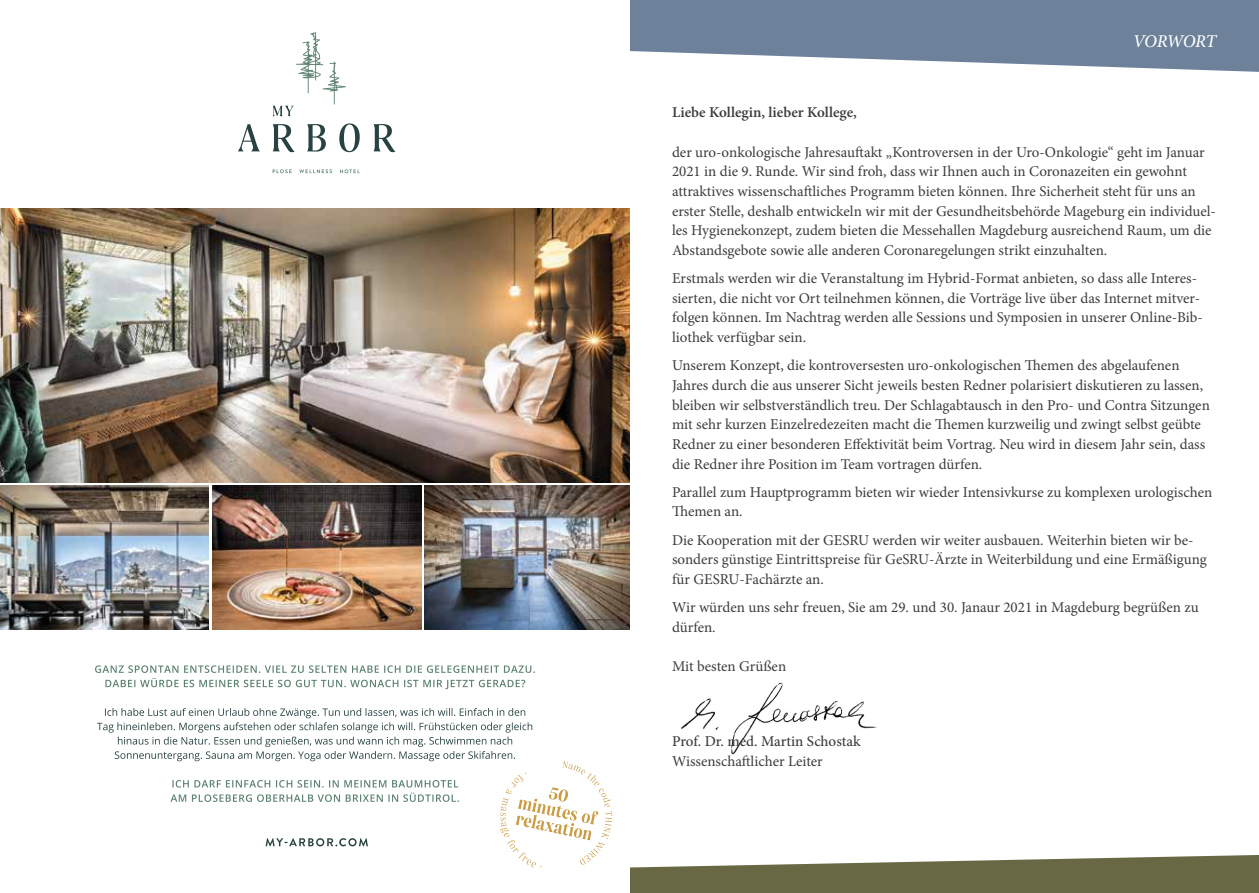
<style>
.page{position:relative;width:1259px;height:893px;background:#fff}
.page>*{position:absolute;margin:0;border:0;box-sizing:border-box;transform-origin:0 0}
.t1{font:italic 500 18px "Minion Pro";letter-spacing:-.035em;color:#fff}
.t2{font:15px/19.6px "Minion Pro";color:#3c3c3b}
.t3{font:600 15px "Minion Pro";color:#3c3c3b}
.t4{font:500 15px "Minion Pro";color:#3c3c3b}
</style>
<div class="page">
<svg style="left:630px;top:0;width:629px;height:72px;background:#8293a9"></svg>
<svg style="left:630px;top:855px;width:629px;height:38px;fill:#696845"></svg>
<img style="left:681px;top:682px;width:196px;height:73px">
<svg style="left:273px;top:169px;width:19px;height:4px"></svg>
<svg style="left:299px;top:169px;width:33px;height:4px"></svg>
<svg style="left:340px;top:169px;width:20px;height:4px"></svg>
<svg style="left:238px;top:124px;width:22px;height:27px"></svg>
<svg style="left:273px;top:124px;width:21px;height:28px"></svg>
<svg style="left:307px;top:124px;width:19px;height:28px"></svg>
<svg style="left:339px;top:123px;width:21px;height:29px"></svg>
<svg style="left:373px;top:124px;width:22px;height:28px"></svg>
<svg style="left:273px;top:32px;width:73px;height:84px"></svg>
<img style="left:0;top:209px;width:629px;height:273px">
<img style="left:425px;top:486px;width:204px;height:143px">
<img style="left:212px;top:486px;width:209px;height:143px">
<img style="left:0;top:486px;width:208px;height:143px">
<svg style="left:97px;top:708px;width:515px;height:159px"></svg>
<svg style="left:95px;top:665px;width:440px;height:24px"></svg>
<p class="t1" style="left:1132px;top:29px;width:85px">VORWORT</p>
<p class="t3" style="left:672px;top:102px;width:186px">Liebe Kollegin, lieber Kollege,</p>
<p class="t2" style="left:672px;top:142px;width:545px">der uro-onkologische Jahresauftakt „Kontroversen in der Uro-Onkologie“ geht im Januar 2021 in die 9. Runde. Wir sind froh, dass wir Ihnen auch in Coronazeiten ein gewohnt attraktives wissenschaftliches Programm bieten können. Ihre Sicherheit steht für uns an erster Stelle, deshalb entwickeln wir mit der Gesundheitsbehörde Mageburg ein individuel&shy;les Hygienekonzept, zudem bieten die Messehallen Magdeburg ausreichend Raum, um die Abstandsgebote sowie alle anderen Coronaregelungen strikt einzuhalten.</p>
<p class="t2" style="left:672px;top:268px;width:532px">Erstmals werden wir die Veranstaltung im Hybrid-Format anbieten, so dass alle Interes&shy;sierten, die nicht vor Ort teilnehmen können, die Vorträge live über das Internet mitver&shy;folgen können. Im Nachtrag werden alle Sessions und Symposien in unserer Online-Bib&shy;liothek verfügbar sein.</p>
<p class="t2" style="left:672px;top:356px;width:539px">Unserem Konzept, die kontroversesten uro-onkologischen Themen des abgelaufenen Jahres durch die aus unserer Sicht jeweils besten Redner polarisiert diskutieren zu lassen, bleiben wir selbstverständlich treu. Der Schlagabtausch in den Pro- und Contra Sitzungen mit sehr kurzen Einzelredezeiten macht die Themen kurzweilig und zwingt selbst geübte Redner zu einer besonderen Effektivität beim Vortrag. Neu wird in diesem Jahr sein, dass die Redner ihre Position im Team vortragen dürfen.</p>
<p class="t2" style="left:672px;top:482px;width:542px">Parallel zum Hauptprogramm bieten wir wieder Intensivkurse zu komplexen urologischen<br>Themen an.</p>
<p class="t2" style="left:672px;top:530px;width:536px">Die Kooperation mit der GESRU werden wir weiter ausbauen. Weiterhin bieten wir be&shy;sonders günstige Eintrittspreise für GeSRU-Ärzte in Weiterbildung und eine Ermäßigung für GESRU-Fachärzte an.</p>
<p class="t2" style="left:672px;top:597px;width:528px">Wir würden uns sehr freuen, Sie am 29. und 30. Janaur 2021 in Magdeburg begrüßen zu dürfen.</p>
<p class="t2" style="left:672px;top:657px;width:116px">Mit besten Grüßen</p>
<p class="t4" style="left:672px;top:731px;width:190px">Prof. Dr. med. Martin Schostak</p>
<p class="t2" style="left:672px;top:751px;width:152px">Wissenschaftlicher Leiter</p>
</div>
